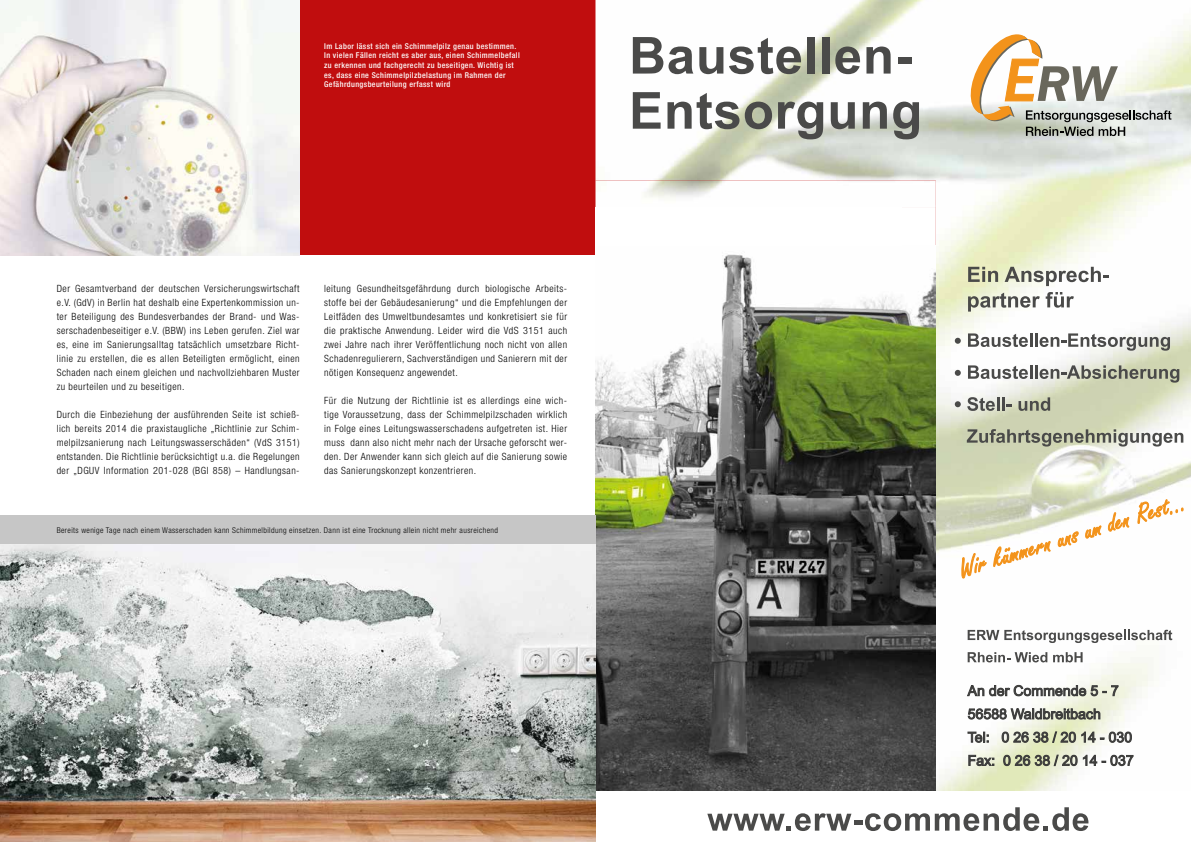
<style>
.page{position:relative;width:1191px;height:842px;background:#fff}
.page>*{position:absolute;margin:0;border:0;box-sizing:border-box;transform-origin:0 0}
.t1{font:300 condensed 10px/14px "Helvetica Neue LT";letter-spacing:.05em;color:#000;text-align:justify}
.t2{font:500 condensed 8px/9.6px "Helvetica Neue LT";letter-spacing:.05em;color:#fff}
.t3{font:300 condensed 8px "Helvetica Neue LT";letter-spacing:.05em;color:#000}
</style>
<div class="page">
<div style="left:0;top:0;width:1191px;height:255px;background:#c00d0e"></div>
<img style="left:595px;top:0;width:596px;height:205px">
<img style="left:935px;top:205px;width:256px;height:586px">
<svg style="left:633px;top:37px;width:60px;height:37px;background:#9d9d9c"></svg>
<svg style="left:699px;top:47px;width:24px;height:27px"></svg>
<svg style="left:729px;top:38px;width:72px;height:36px;background:#acadab"></svg>
<div style="left:807px;top:37px;width:7px;height:37px;background:#4a4a49"></div>
<div style="left:822px;top:37px;width:7px;height:37px;background:#4a4a49"></div>
<svg style="left:835px;top:47px;width:25px;height:27px"></svg>
<svg style="left:866px;top:47px;width:24px;height:27px"></svg>
<div style="left:897px;top:57px;width:14px;height:7px;background:#4a4a49"></div>
<svg style="left:633px;top:92px;width:27px;height:37px"></svg>
<svg style="left:667px;top:93px;width:72px;height:36px;background:#aeaeac"></svg>
<svg style="left:745px;top:102px;width:27px;height:27px"></svg>
<svg style="left:778px;top:102px;width:45px;height:37px;background:#989996"></svg>
<svg style="left:830px;top:102px;width:25px;height:27px"></svg>
<svg style="left:862px;top:102px;width:25px;height:27px"></svg>
<svg style="left:893px;top:102px;width:26px;height:37px"></svg>
<svg style="left:961px;top:549px;width:25px;height:29px"></svg>
<svg style="left:993px;top:541px;width:57px;height:27px"></svg>
<svg style="left:1057px;top:532px;width:21px;height:15px"></svg>
<svg style="left:1085px;top:525px;width:16px;height:18px"></svg>
<svg style="left:1108px;top:512px;width:21px;height:19px"></svg>
<svg style="left:1137px;top:499px;width:46px;height:25px"></svg>
<svg style="left:968px;top:333px;width:202px;height:18px"></svg>
<svg style="left:968px;top:365px;width:211px;height:18px"></svg>
<svg style="left:967px;top:397px;width:45px;height:14px"></svg>
<svg style="left:1018px;top:397px;width:32px;height:14px"></svg>
<svg style="left:966px;top:429px;width:217px;height:18px;background:#adb0a0"></svg>
<svg style="left:954px;top:338px;width:6px;height:6px"></svg>
<svg style="left:954px;top:370px;width:6px;height:6px"></svg>
<svg style="left:954px;top:401px;width:6px;height:6px"></svg>
<svg style="left:967px;top:630px;width:205px;height:13px"></svg>
<svg style="left:967px;top:652px;width:80px;height:10px"></svg>
<svg style="left:1053px;top:652px;width:29px;height:10px"></svg>
<svg style="left:968px;top:267px;width:30px;height:15px"></svg>
<svg style="left:1004px;top:267px;width:105px;height:19px"></svg>
<svg style="left:968px;top:293px;width:71px;height:19px"></svg>
<svg style="left:1045px;top:292px;width:29px;height:16px"></svg>
<svg style="left:967px;top:685px;width:151px;height:11px"></svg>
<svg style="left:968px;top:709px;width:132px;height:10px"></svg>
<svg style="left:968px;top:732px;width:20px;height:10px"></svg>
<svg style="left:1002px;top:732px;width:73px;height:10px"></svg>
<svg style="left:1081px;top:732px;width:50px;height:10px"></svg>
<svg style="left:968px;top:755px;width:26px;height:11px"></svg>
<svg style="left:1003px;top:755px;width:74px;height:11px"></svg>
<svg style="left:1083px;top:755px;width:50px;height:11px"></svg>
<img style="left:595px;top:181px;width:340px;height:610px">
<div style="left:595px;top:208px;width:340px;height:37px;background:#fff"></div>
<svg style="left:707px;top:807px;width:381px;height:24px"></svg>
<svg style="left:967px;top:30px;width:204px;height:106px;background:#dad3c3"></svg>
<img style="left:0;top:544px;width:595px;height:298px">
<img style="left:0;top:0;width:300px;height:255px">
<div style="left:0;top:516px;width:595px;height:28px;background:#c6c6c6"></div>
<p class="t2" style="left:324px;top:41px;width:197px">Im Labor lässt sich ein Schimmelpilz genau bestimmen.<br>In vielen Fällen reicht es aber aus, einen Schimmelbefall zu erkennen und fachgerecht zu beseitigen. Wichtig ist es, dass eine Schimmelpilzbelastung im Rahmen der Gefährdungsbeurteilung erfasst wird</p>
<p class="t1" style="left:57px;top:281px;width:244px">Der Gesamtverband der deutschen Versicherungswirtschaft e.V. (GdV) in Berlin hat deshalb eine Expertenkommission un&shy;ter Beteiligung des Bundesverbandes der Brand- und Was&shy;serschadenbeseitiger e.V. (BBW) ins Leben gerufen. Ziel war es, eine im Sanierungsalltag tatsächlich umsetzbare Richt&shy;linie zu erstellen, die es allen Beteiligten ermöglicht, einen Schaden nach einem gleichen und nachvollziehbaren Muster zu beurteilen und zu beseitigen.</p>
<p class="t1" style="left:57px;top:407px;width:244px">Durch die Einbeziehung der ausführenden Seite ist schieß&shy;lich bereits 2014 die praxistaugliche „Richtlinie zur Schim&shy;melpilzsanierung nach Leitungswasserschäden“ (VdS 3151) entstanden. Die Richtlinie berücksichtigt u.a. die Regelungen der „DGUV Information 201-028 (BGI 858) – Handlungsan-</p>
<p class="t1" style="left:324px;top:281px;width:244px">leitung Gesundheitsgefährdung durch biologische Arbeits&shy;stoffe bei der Gebäudesanierung“ und die Empfehlungen der Leitfäden des Umweltbundesamtes und konkretisiert sie für die praktische Anwendung. Leider wird die VdS 3151 auch zwei Jahre nach ihrer Veröffentlichung noch nicht von allen Schadenregulierern, Sachverständigen und Sanierern mit der nötigen Konsequenz angewendet.</p>
<p class="t1" style="left:324px;top:393px;width:244px">Für die Nutzung der Richtlinie ist es allerdings eine wich&shy;tige Voraussetzung, dass der Schimmelpilzschaden wirklich in Folge eines Leitungswasserschadens aufgetreten ist. Hier muss dann also nicht mehr nach der Ursache geforscht wer&shy;den. Der Anwender kann sich gleich auf die Sanierung sowie das Sanierungskonzept konzentrieren.</p>
<p class="t3" style="left:57px;top:526px;width:443px">Bereits wenige Tage nach einem Wasserschaden kann Schimmelbildung einsetzen. Dann ist eine Trocknung allein nicht mehr ausreichend</p>
</div>
